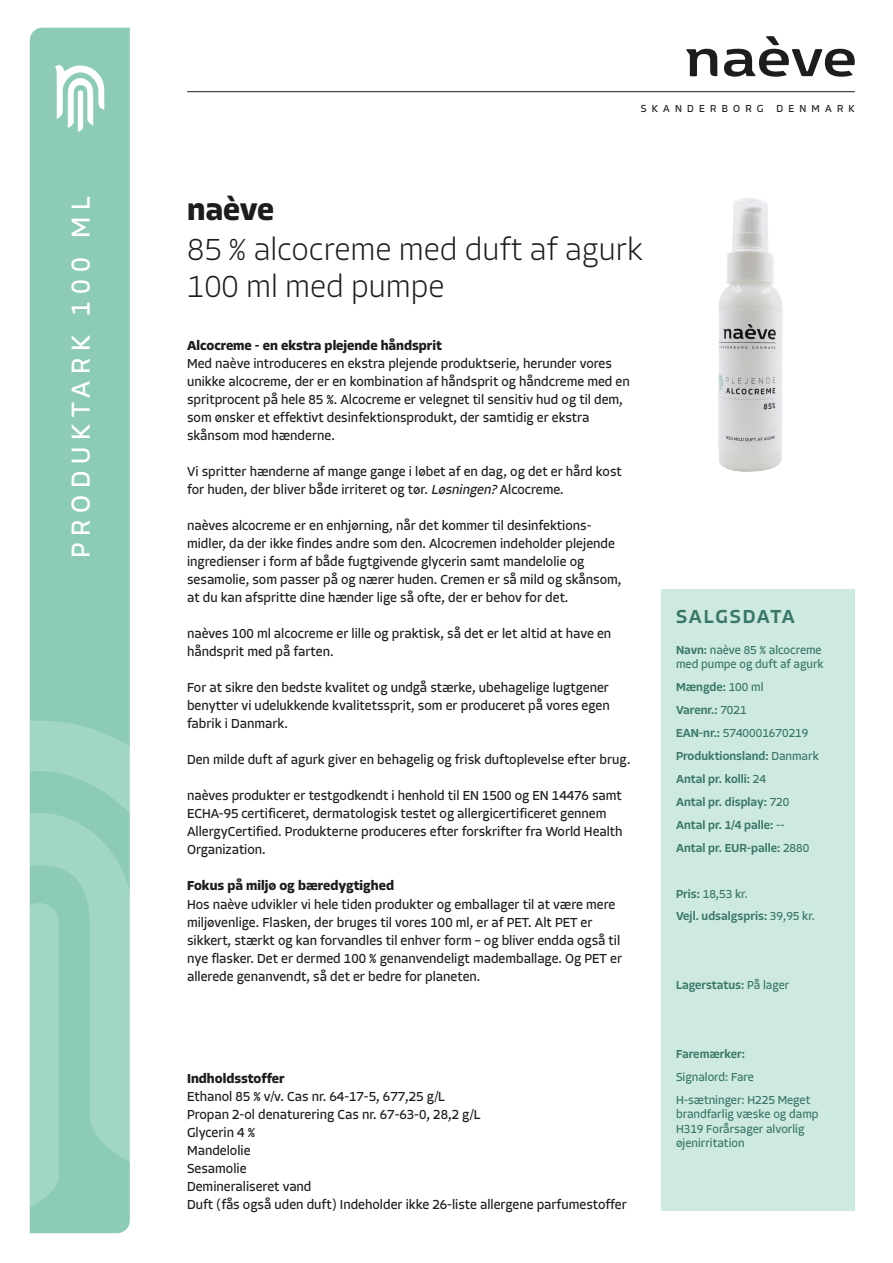
<style>
.page{position:relative;width:893px;height:1263px;background:#fff}
.page>*{position:absolute;margin:0;border:0;box-sizing:border-box;transform-origin:0 0}
.t1{font:200 31.5px "Allotrope";color:#1d1d1b}
.t2{font:700 31.5px "Allotrope";letter-spacing:-.005em;color:#1d1d1b}
.t3{font:27px "Allotrope";letter-spacing:.25em;color:#fff}
.Mellemrubrik{font:500 19.5px "Allotrope";letter-spacing:.08em;color:#387768}
.Brødtekst_produktark{font:13.5px/18px "Allotrope";color:#1d1d1b}
.Brødtekst_produktark-2{font:700 13.5px "Allotrope";color:#1d1d1b}
.Brødtekst_produktark-3{font:500 12px "Allotrope";color:#387768}
.Brødtekst_produktark-4{font:12px/14.4px "Allotrope";color:#387768}
.t4{font:10.5px "Allotrope";letter-spacing:.5em;color:#1d1d1b}
.s1{font-style:italic}
.s2{font-weight:500}
.s3{font-weight:400}
</style>
<div class="page">
<svg style="left:686px;top:49px;width:31px;height:27px"></svg>
<svg style="left:724px;top:36px;width:131px;height:41px"></svg>
<div style="left:30px;top:28px;width:100px;height:1205px;background:#8bcbb7"></div>
<svg style="left:52px;top:64px;width:52px;height:68px"></svg>
<svg style="left:29px;top:712px;width:101px;height:101px;fill:#a1d5c5"></svg>
<svg style="left:29px;top:1182px;width:30px;height:29px"></svg>
<svg style="left:29px;top:813px;width:101px;height:369px;fill:#a1d5c5"></svg>
<hr style="left:187px;top:91px;width:668px;height:1px;background:#1d1d1b">
<div style="left:661px;top:589px;width:194px;height:622px;background:#cee9e0"></div>
<img style="left:718px;top:198px;width:65px;height:274px">
<p class="t3" style="left:63px;top:558px;width:363px;rotate:-90deg">PRODUKTARK 100 ML</p>
<p class="t4" style="left:641px;top:102px;width:215px">SKANDERBORG DENMARK</p>
<p class="t2" style="left:187px;top:188px;width:88px">naève</p>
<p class="t1" style="left:187px;top:228px;width:457px">85 % alcocreme med duft af agurk</p>
<p class="t1" style="left:187px;top:266px;width:259px">100 ml med pumpe</p>
<p class="Brødtekst_produktark-2" style="left:187px;top:337px;width:256px">Alcocreme - en ekstra plejende håndsprit</p>
<p class="Brødtekst_produktark" style="left:187px;top:355px;width:444px">Med naève introduceres en ekstra plejende produktserie, herunder vores unikke alcocreme, der er en kombination af håndsprit og håndcreme med en spritprocent på hele 85 %. Alcocreme er velegnet til sensitiv hud og til dem, som ønsker et effektivt desinfektionsprodukt, der samtidig er ekstra</p>
<p class="Brødtekst_produktark" style="left:187px;top:427px;width:149px">skånsom mod hænderne.</p>
<p class="Brødtekst_produktark" style="left:187px;top:463px;width:436px">Vi spritter hænderne af mange gange i løbet af en dag, og det er hård kost for huden, der bliver både irriteret og tør. <span class="s1">Løsningen?</span>Alcocreme.</p>
<p class="Brødtekst_produktark" style="left:187px;top:517px;width:406px">naèves alcocreme er en enhjørning, når det kommer til desinfektions-</p>
<p class="Brødtekst_produktark" style="left:187px;top:535px;width:429px">midler, da der ikke findes andre som den. Alcocremen indeholder plejende ingredienser i form af både fugtgivende glycerin samt mandelolie og</p>
<p class="Brødtekst_produktark" style="left:187px;top:571px;width:436px">sesamolie, som passer på og nærer huden. Cremen er så mild og skånsom, at du kan afspritte dine hænder lige så ofte, der er behov for det.</p>
<p class="Brødtekst_produktark" style="left:187px;top:625px;width:426px">naèves 100 ml alcocreme er lille og praktisk, så det er let altid at have en håndsprit med på farten.</p>
<p class="Brødtekst_produktark" style="left:187px;top:679px;width:424px;text-align:justify">For at sikre den bedste kvalitet og undgå stærke, ubehagelige lugtgener benytter vi udelukkende kvalitetssprit, som er produceret på vores egen fabrik i Danmark.</p>
<p class="Brødtekst_produktark" style="left:187px;top:751px;width:445px">Den milde duft af agurk giver en behagelig og frisk duftoplevelse efter brug.</p>
<p class="Brødtekst_produktark" style="left:187px;top:787px;width:437px">naèves produkter er testgodkendt i henhold til EN 1500 og EN 14476 samt ECHA-95 certificeret, dermatologisk testet og allergicertificeret gennem AllergyCertified. Produkterne produceres efter forskrifter fra World Health Organization.</p>
<p class="Brødtekst_produktark-2" style="left:187px;top:877px;width:208px">Fokus på miljø og bæredygtighed</p>
<p class="Brødtekst_produktark" style="left:187px;top:895px;width:436px">Hos naève udvikler vi hele tiden produkter og emballager til at være mere miljøvenlige. Flasken, der bruges til vores 100 ml, er af PET. Alt PET er sikkert, stærkt og kan forvandles til enhver form – og bliver endda også til nye flasker. Det er dermed 100 % genanvendeligt mademballage. Og PET er allerede genanvendt, så det er bedre for planeten.</p>
<p class="Brødtekst_produktark-2" style="left:187px;top:1070px;width:99px">Indholdsstoffer</p>
<p class="Brødtekst_produktark" style="left:187px;top:1088px;width:259px">Ethanol 85 % v/v. Cas nr. 64-17-5, 677,25 g/L</p>
<p class="Brødtekst_produktark" style="left:187px;top:1106px;width:295px">Propan 2-ol denaturering Cas nr. 67-63-0, 28,2 g/L</p>
<p class="Brødtekst_produktark" style="left:187px;top:1124px;width:70px">Glycerin 4 %</p>
<p class="Brødtekst_produktark" style="left:187px;top:1142px;width:65px">Mandelolie</p>
<p class="Brødtekst_produktark" style="left:187px;top:1160px;width:61px">Sesamolie</p>
<p class="Brødtekst_produktark" style="left:187px;top:1178px;width:126px">Demineraliseret vand</p>
<p class="Brødtekst_produktark" style="left:187px;top:1196px;width:441px">Duft (fås også uden duft) Indeholder ikke 26-liste allergene parfumestoffer</p>
<p class="Mellemrubrik" style="left:676px;top:604px;width:120px">SALGSDATA</p>
<p class="Brødtekst_produktark-4" style="left:676px;top:643px;width:149px"><span class="s2">Navn:</span> naève 85 % alcocreme med pumpe og duft af agurk</p>
<p class="Brødtekst_produktark-3" style="left:676px;top:679px;width:89px">Mængde: <span class="s3">100 ml</span></p>
<p class="Brødtekst_produktark-3" style="left:676px;top:702px;width:72px">Varenr.: <span class="s3">7021</span></p>
<p class="Brødtekst_produktark-4" style="left:676px;top:726px;width:134px"><span class="s2">EAN-nr.:</span> 5740001670219</p>
<p class="Brødtekst_produktark-3" style="left:676px;top:748px;width:144px">Produktionsland: <span class="s3">Danmark</span></p>
<p class="Brødtekst_produktark-3" style="left:676px;top:771px;width:92px">Antal pr. kolli: <span class="s3">24</span></p>
<p class="Brødtekst_produktark-3" style="left:676px;top:794px;width:115px">Antal pr. display: <span class="s3">720</span></p>
<p class="Brødtekst_produktark-3" style="left:676px;top:817px;width:110px">Antal pr. 1/4 palle: <span class="s3">--</span></p>
<p class="Brødtekst_produktark-3" style="left:676px;top:840px;width:135px">Antal pr. EUR-palle: <span class="s3">2880</span></p>
<p class="Brødtekst_produktark-4" style="left:676px;top:886px;width:73px"><span class="s2">Pris:</span> 18,53 kr.</p>
<p class="Brødtekst_produktark-3" style="left:676px;top:908px;width:140px">Vejl. udsalgspris: <span class="s3">39,95 kr.</span></p>
<p class="Brødtekst_produktark-3" style="left:676px;top:977px;width:115px">Lagerstatus: <span class="s3">På lager</span></p>
<p class="Brødtekst_produktark-3" style="left:676px;top:1046px;width:71px">Faremærker:</p>
<p class="Brødtekst_produktark-4" style="left:676px;top:1070px;width:79px">Signalord: Fare</p>
<p class="Brødtekst_produktark-4" style="left:676px;top:1093px;width:144px">H-sætninger: H225 Meget brandfarlig væske og damp</p>
<p class="Brødtekst_produktark-4" style="left:676px;top:1121px;width:130px">H319 Forårsager alvorlig øjenirritation</p>
</div>
